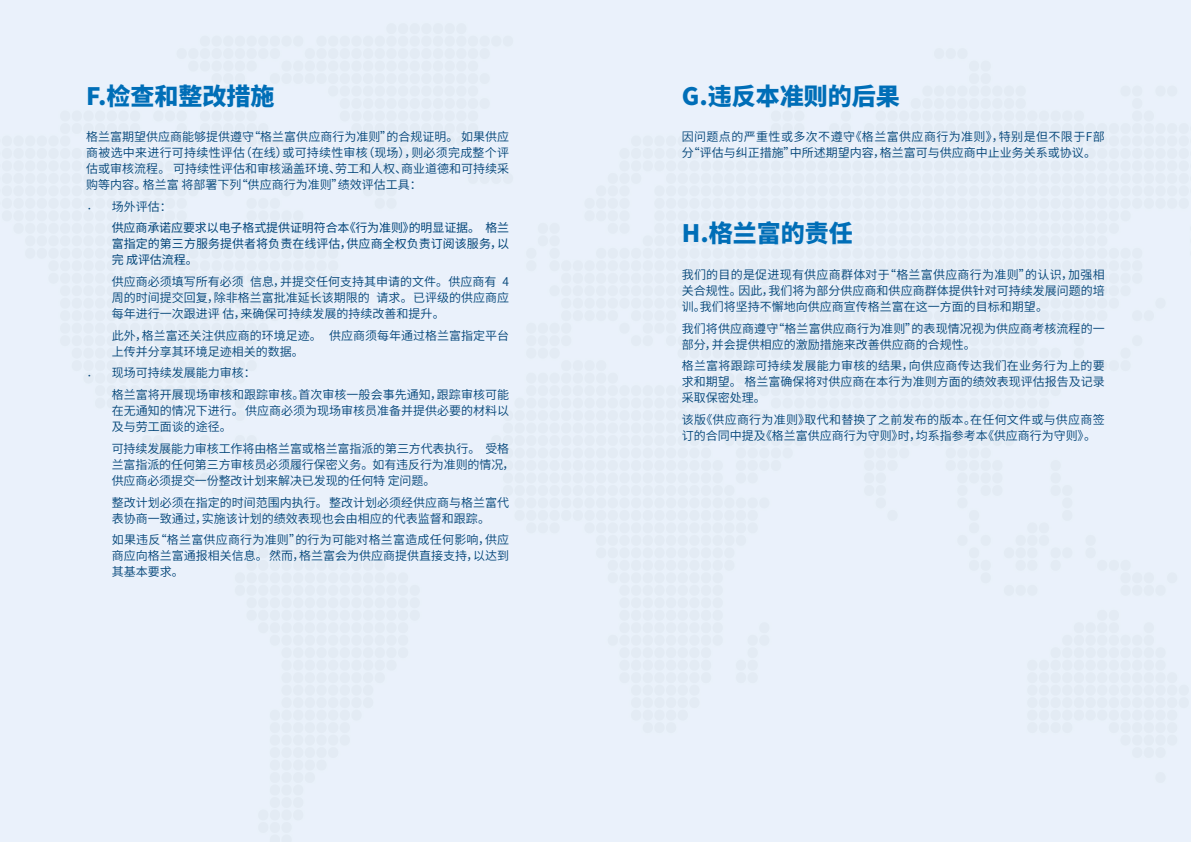
<style>
.page{position:relative;width:1191px;height:842px;background:#fff}
.page>*{position:absolute;margin:0;border:0;box-sizing:border-box;transform-origin:0 0}
.t1{font:900 24px "Noto Sans CJ Ksc";color:#006eb7}
.t2{font:600 12px/16px "Noto Sans CJ Ksc";color:#004377}
.t3{font:12px/21.7px "Noto Sans CJ Ksc";letter-spacing:-.01em;color:#004377}
.t4{font:600 12px/16px "Noto Sans CJ Ksc";letter-spacing:.02em;color:#004377}
.t5{font:600 12px/16px "Noto Sans CJ Ksc";letter-spacing:.035em;color:#004377}
.s1{font-weight:600}
.s2{font-weight:400}
</style>
<div class="page">
<h1 class="t1" style="left:86px;top:82px;width:190px">F.检查和整改措施</h1>
<p class="t2" style="left:86px;top:129px;width:424px;text-align:justify">格兰富期望供应商能够提供遵守“格兰富供应商行为准则”的合规证明。 如果供应商被选中来进行可持续性评估（在线）或可持续性审核（现场），则必须完成整个评估或审核流程。 可持续性评估和审核涵盖环境、劳工和人权、商业道德和可持续采购等内容。格兰富 将部署下列“供应商行为准则”绩效评估工具：</p>
<p class="t3" style="left:112px;top:196px;width:399px;text-indent:-26px">· <span class="s1">场外评估：<br></span>供应商承诺应要求以电子格式提供证明符合本《行为准则》的明显证据。格兰</p>
<p class="t3" style="left:112px;top:236px;width:399px;line-height:16px">富指定的第三方服务提供者将负责在线评估，供应商全权负责订阅该服务，以完成评估流程。</p>
<p class="t2" style="left:112px;top:274px;width:399px;text-align:justify">供应商必须填写所有必须 信息，并提交任何支持其申请的文件。供应商有 4周的时间提交回复，除非格兰富批准延长该期限的 请求。已评级的供应商应每年进行一次跟进评 估，来确保可持续发展的持续改善和提升。</p>
<p class="t2" style="left:112px;top:328px;width:399px">此外，格兰富还关注供应商的环境足迹。 供应商须每年通过格兰富指定平台上传并分享其环境足迹相关的数据。</p>
<p class="t2" style="left:112px;top:362px;width:399px;line-height:21.7px;text-indent:-26px"><span class="s2">·</span> 现场可持续发展能力审核：<br>格兰富将开展现场审核和跟踪审核。首次审核一般会事先通知，跟踪审核可能</p>
<p class="t2" style="left:112px;top:403px;width:399px">在无通知的情况下进行。 供应商必须为现场审核员准备并提供必要的材料以及与劳工面谈的途径。</p>
<p class="t2" style="left:112px;top:441px;width:404px">可持续发展能力审核工作将由格兰富或格兰富指派的第三方代表执行。 受格兰富指派的任何第三方审核员必须履行保密义务。如有违反行为准则的情况，供应商必须提交一份整改计划来解决已发现的任何特 定问题。</p>
<p class="t2" style="left:112px;top:494px;width:399px">整改计划必须在指定的时间范围内执行。 整改计划必须经供应商与格兰富代表协商一致通过，实施该计划的绩效表现也会由相应的代表监督和跟踪。</p>
<p class="t2" style="left:112px;top:532px;width:399px;text-align:justify">如果违反“格兰富供应商行为准则”的行为可能对格兰富造成任何影响，供应商应向格兰富通报相关信息。 然而，格兰富会为供应商提供直接支持，以达到其基本要求。</p>
<h1 class="t1" style="left:681px;top:82px;width:220px">G.违反本准则的后果</h1>
<p class="t5" style="left:681px;top:129px;width:424px">因问题点的严重性或多次不遵守《格兰富供应商行为准则》，特别是但不限于F部分“评估与纠正措施”中所述期望内容，格兰富可与供应商中止业务关系或协议。</p>
<h1 class="t1" style="left:681px;top:220px;width:172px">H.格兰富的责任</h1>
<p class="t2" style="left:681px;top:267px;width:424px;text-align:justify">我们的目的是促进现有供应商群体对于“格兰富供应商行为准则”的认识，加强相关合规性。因此，我们将为部分供应商和供应商群体提供针对可持续发展问题的培训。我们将坚持不懈地向供应商宣传格兰富在这一方面的目标和期望。</p>
<p class="t2" style="left:681px;top:321px;width:424px">我们将供应商遵守“格兰富供应商行为准则”的表现情况视为供应商考核流程的一部分，并会提供相应的激励措施来改善供应商的合规性。</p>
<p class="t2" style="left:681px;top:358px;width:424px;text-align:justify">格兰富将跟踪可持续发展能力审核的结果，向供应商传达我们在业务行为上的要求和期望。 格兰富确保将对供应商在本行为准则方面的绩效表现评估报告及记录采取保密处理。</p>
<p class="t4" style="left:681px;top:412px;width:424px">该版《供应商行为准则》取代和替换了之前发布的版本。在任何文件或与供应商签订的合同中提及《格兰富供应商行为守则》时，均系指参考本《供应商行为守则》。</p>
</div>
